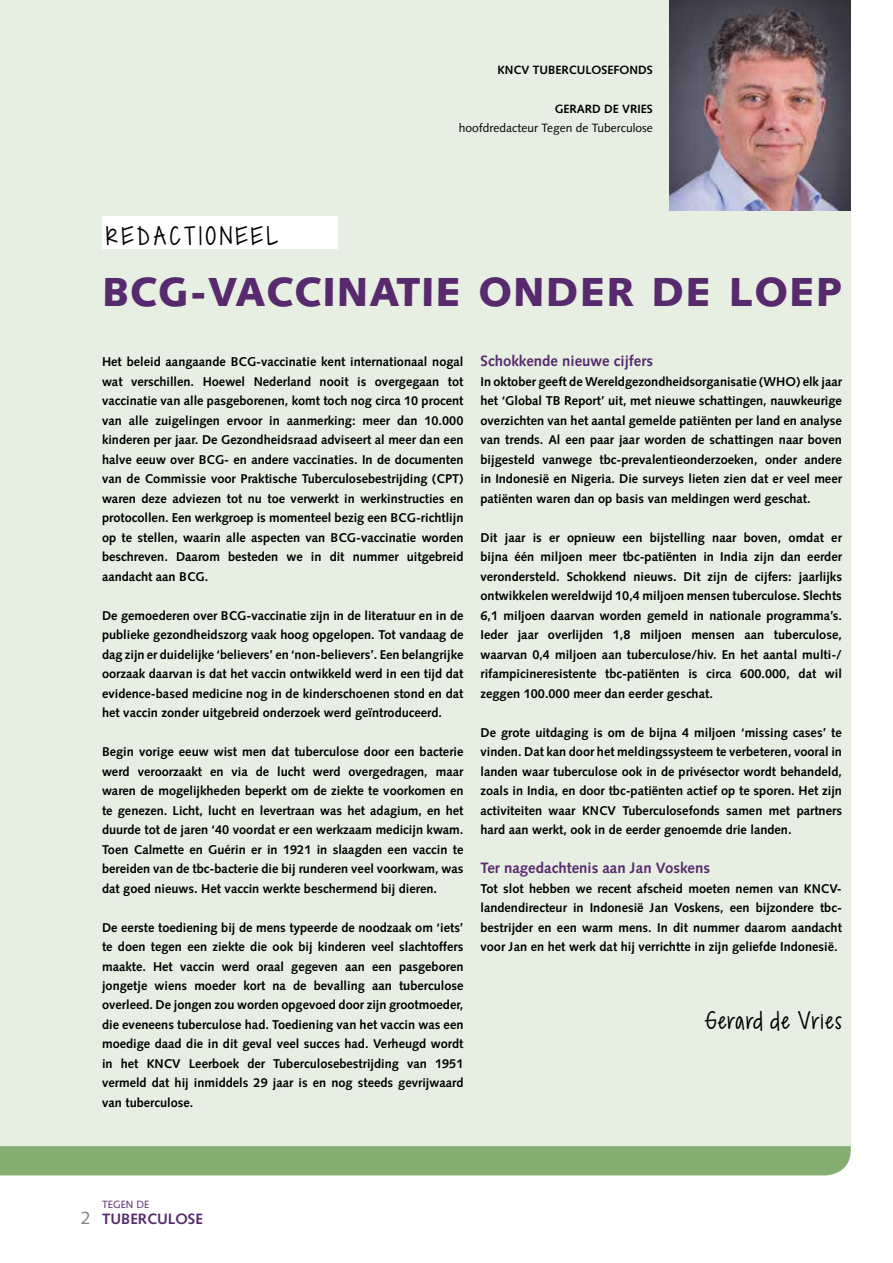
<style>
.page{position:relative;width:893px;height:1263px;background:#fff}
.page>*{position:absolute;margin:0;border:0;box-sizing:border-box;transform-origin:0 0}
.t1{font:900 40.5px "Syntax";letter-spacing:.025em;color:#57296d}
.t2{font:18.9px "KG Dropsof Jupiter";letter-spacing:.19em;color:#000}
.t3{font:18px "KG Dropsof Jupiter";letter-spacing:.05em;color:#000}
.t4{font:700 15px "Syntax";color:#57296d}
.t5{font:700 12.75px/19.5px "Syntax";color:#000;text-align:justify}
.t6{font:700 12px "Syntax";color:#000}
.t7{font:12px "Syntax";color:#000}
.t8{font:10.5px "Syntax";color:#57296d}
.s1{font-weight:400;font-size:18px;color:#878787}
</style>
<div class="page">
<div style="left:0;top:0;width:851px;height:1146px;background:#e7eee2"></div>
<div style="left:0;top:1146px;width:851px;height:29px;background:#87ae72"></div>
<div style="left:102px;top:217px;width:235px;height:32px;background:#fff"></div>
<img style="left:670px;top:4px;width:181px;height:206px">
<img style="left:670px;top:0;width:181px;height:4px">
<p class="t6" style="left:497px;top:62px;width:157px">KNCV Tuberculosefonds</p>
<p class="t6" style="left:555px;top:101px;width:100px">Gerard d e Vries</p>
<p class="t7" style="left:459px;top:121px;width:195px">hoofdredacteur Tegen de Tuberculose</p>
<h2 class="t2" style="left:106px;top:221px;width:174px">Redactioneel</h2>
<h1 class="t1" style="left:102px;top:268px;width:713px">BCG-VACCINATIE ONDE R DE LOEP</h1>
<p class="t5" style="left:102px;top:352px;width:363px">Het beleid aangaande BCG-vaccinatie kent internationaal nogal wat verschillen. Hoewel Nederland nooit is overgegaan tot vaccinatie van alle pasgeborenen, komt toch nog circa 10 procent van alle zuigelingen ervoor in aanmerking: meer dan 10.000 kinderen per jaar. De Gezondheidsraad adviseert al meer dan een halve eeuw over BCG- en andere vaccinaties. In de documenten van de Commissie voor Praktische Tuberculosebestrijding (CPT) waren deze adviezen tot nu toe verwerkt in werkinstructies en protocollen. Een werkgroep is momenteel bezig een BCG-richtlijn op te stellen, waarin alle aspecten van BCG-vaccinatie worden beschreven. Daarom besteden we in dit nummer uitgebreid aandacht aan BCG.</p>
<p class="t5" style="left:102px;top:605px;width:363px">De gemoederen over BCG-vaccinatie zijn in de literatuur en in de publieke gezondheidszorg vaak hoog opgelopen. Tot vandaag de dag zijn er duidelijke ‘believers’ en ‘non-believers’. Een belangrijke oorzaak daarvan is dat het vaccin ontwikkeld werd in een tijd dat evidence-based medicine nog in de kinderschoenen stond en dat het vaccin zonder uitgebreid onderzoek werd geïntroduceerd.</p>
<p class="t5" style="left:102px;top:742px;width:363px">Begin vorige eeuw wist men dat tuberculose door een bacterie werd veroorzaakt en via de lucht werd overgedragen, maar waren de mogelijkheden beperkt om de ziekte te voorkomen en te genezen. Licht, lucht en levertraan was het adagium, en het duurde tot de jaren ‘40 voordat er een werkzaam medicijn kwam.<br>Toen Calmette en Guérin er in 1921 in slaagden een vaccin te bereiden van de tbc-bacterie die bij runderen veel voorkwam, was dat goed nieuws. Het vaccin werkte beschermend bij dieren.</p>
<p class="t5" style="left:102px;top:917px;width:363px">De eerste toediening bij de mens typeerde de noodzaak om ‘iets’ te doen tegen een ziekte die ook bij kinderen veel slachtoffers maakte. Het vaccin werd oraal gegeven aan een pasgeboren jongetje wiens moeder kort na de bevalling aan tuberculose overleed. De jongen zou worden opgevoed door zijn grootmoeder, die eveneens tuberculose had. Toediening van het vaccin was een moedige daad die in dit geval veel succes had. Verheugd wordt in het KNCV Leerboek der Tuberculosebestrijding van 1951 vermeld dat hij inmiddels 29 jaar is en nog steeds gevrijwaard van tuberculose.</p>
<p class="t4" style="left:480px;top:352px;width:174px">Schokkende nieuwe cijfers</p>
<p class="t5" style="left:480px;top:371px;width:363px">In oktober geeft de Wereldgezondheidsorganisatie (WHO) elk jaar het ‘Global TB Report’ uit, met nieuwe schattingen, nauwkeurige overzichten van het aantal gemelde patiënten per land en analyse van trends. Al een paar jaar worden de schattingen naar boven bijgesteld vanwege tbc-prevalentieonderzoeken, onder andere in Indonesië en Nigeria. Die surveys lieten zien dat er veel meer patiënten waren dan op basis van meldingen werd geschat.</p>
<p class="t5" style="left:480px;top:527px;width:363px">Dit jaar is er opnieuw een bijstelling naar boven, omdat er bijna één miljoen meer tbc-patiënten in India zijn dan eerder verondersteld. Schokkend nieuws. Dit zijn de cijfers: jaarlijks ontwikkelen wereldwijd 10,4 miljoen mensen tuberculose. Slechts 6,1 miljoen daarvan worden gemeld in nationale programma’s.<br>Ieder jaar overlijden 1,8 miljoen mensen aan tuberculose, waarvan 0,4 miljoen aan tuberculose/hiv. En het aantal multi-/ rifampicineresistente tbc-patiënten is circa 600.000, dat wil zeggen 100.000 meer dan eerder geschat.</p>
<p class="t5" style="left:480px;top:722px;width:363px">De grote uitdaging is om de bijna 4 miljoen ‘missing cases’ te vinden. Dat kan door het meldingssysteem te verbeteren, vooral in landen waar tuberculose ook in de privésector wordt behandeld, zoals in India, en door tbc-patiënten actief op te sporen. Het zijn activiteiten waar KNCV Tuberculosefonds samen met partners hard aan werkt, ook in de eerder genoemde drie landen.</p>
<p class="t4" style="left:480px;top:859px;width:231px">Ter nagedachtenis aan Jan Voskens</p>
<p class="t5" style="left:480px;top:878px;width:363px">Tot slot hebben we recent afscheid moeten nemen van KNCV&shy;landendirecteur in Indonesië Jan Voskens, een bijzondere tbc&shy;bestrijder en een warm mens. In dit nummer daarom aandacht voor Jan en het werk dat hij verrichtte in zijn geliefde Indonesië.</p>
<h3 class="t3" style="left:705px;top:1006px;width:139px">Gerard de Vries</h3>
<p class="t8" style="left:102px;top:1198px;width:49px">Tegen de</p>
<p class="t4" style="left:81px;top:1210px;width:123px"><span class="s1">2</span> Tuberculose</p>
</div>
